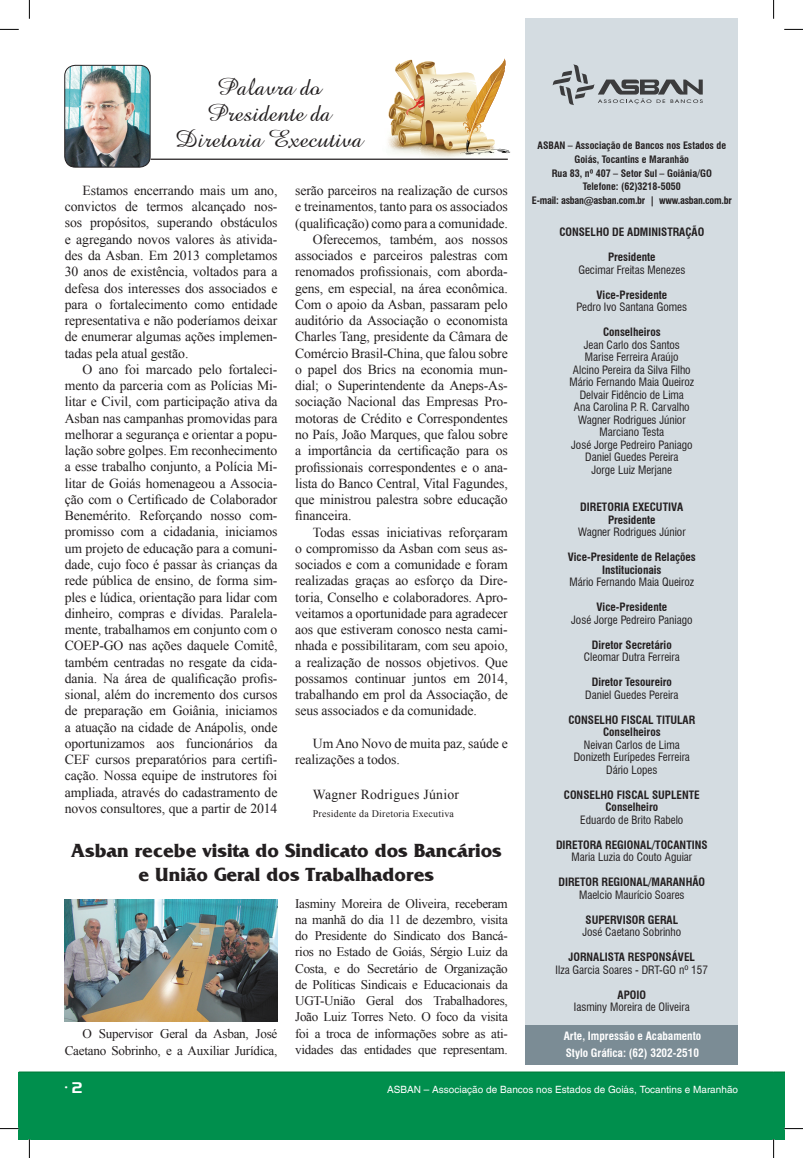
<style>
.page{position:relative;width:803px;height:1158px;background:#fff}
.page>*{position:absolute;margin:0;border:0;box-sizing:border-box;transform-origin:0 0}
.t1{font:25px/26.2px "Amazone BT";color:#231f20;text-align:center}
.t2{font:700 20px/24px "France";color:#231f20;text-align:center}
.t3{font:15px "Aero Regular SWFTE";color:#fff}
.t4{font:13.75px/16.2px "Times New Roman";letter-spacing:-.01em;color:#231f20;text-align:justify}
.t5{font:13.75px "Times New Roman";letter-spacing:.02em;color:#231f20}
.t6{font:13.12px/16.2px "Times New Roman";letter-spacing:-.02em;color:#231f20;text-align:right}
.t7{font:condensed 11.25px/12.5px "Swiss 721 BT";color:#231f20;text-align:center}
.t8{font:700 condensed 11.25px/12.5px "Swiss 721 BT";color:#231f20;text-align:center}
.t9{font:700 condensed 11.25px/16.2px "Swiss 721 BT";color:#fff}
.t10{font:700 condensed 10px/13.8px "Swiss 721 BT";color:#231f20;text-align:center}
.t11{font:10px "Switzerland Plain";color:#fff}
.t12{font:10px "Times New Roman";letter-spacing:.02em;color:#231f20}
</style>
<div class="page">
<div style="left:19px;top:1071px;width:764px;height:67px;background:#008f4d"></div>
<div style="left:766px;top:1071px;width:18px;height:67px;background:#008f4d"></div>
<hr style="left:19px;top:1071px;width:754px;height:1px;background:#007e3d">
<div style="left:525px;top:19px;width:213px;height:1045px;background:#d4dce1"></div>
<div style="left:525px;top:1025px;width:213px;height:39px;background:#7b8c95"></div>
<svg style="left:388px;top:58px;width:123px;height:100px"></svg>
<svg style="left:552px;top:64px;width:151px;height:41px"></svg>
<hr style="left:151px;top:158px;width:357px;height:2px;background:#231f20">
<img style="left:65px;top:65px;width:85px;height:102px">
<div style="left:64px;top:65px;width:87px;height:102px;border:1px solid #231f20;border-radius:11px"></div>
<img style="left:64px;top:899px;width:213px;height:121px">
<svg style="left:0;top:29px;width:19px;height:1px"></svg>
<svg style="left:784px;top:29px;width:19px;height:1px"></svg>
<svg style="left:0;top:1127px;width:19px;height:2px"></svg>
<svg style="left:784px;top:1127px;width:19px;height:2px"></svg>
<svg style="left:29px;top:0;width:1px;height:19px"></svg>
<svg style="left:29px;top:1138px;width:1px;height:19px"></svg>
<svg style="left:773px;top:0;width:1px;height:19px"></svg>
<svg style="left:773px;top:1138px;width:1px;height:19px"></svg>
<h1 class="t1" style="left:175px;top:74px;width:189px">Palavra do<br>Presidente da<br>Diretoria Executiva</h1>
<p class="t4" style="left:65px;top:182px;width:214px;text-indent:18px">Estamos encerrando mais um ano, convictos de termos alcançado nos&shy;sos propósitos, superando obstáculos e agregando novos valores às ativida&shy;des da Asban. Em 2013 completamos 30 anos de existência, voltados para a defesa dos interesses dos associados e para o fortalecimento como entidade representativa e não poderíamos deixar de enumerar algumas ações implemen&shy;tadas pela atual gestão.</p>
<p class="t4" style="left:65px;top:361px;width:214px;text-indent:18px">O ano foi marcado pelo fortaleci&shy;mento da parceria com as Polícias Mi&shy;litar e Civil, com participação ativa da Asban nas campanhas promovidas para melhorar a segurança e orientar a popu&shy;lação sobre golpes. Em reconhecimento a esse trabalho conjunto, a Polícia Mi&shy;litar de Goiás homenageou a Associa&shy;ção com o Certificado de Colaborador Benemérito. Reforçando nosso com&shy;promisso com a cidadania, iniciamos um projeto de educação para a comuni&shy;dade, cujo foco é passar às crianças da rede pública de ensino, de forma sim&shy;ples e lúdica, orientação para lidar com dinheiro, compras e dívidas. Paralela&shy;mente, trabalhamos em conjunto com o COEP-GO nas ações daquele Comitê, também centradas no resgate da cida&shy;dania. Na área de qualificação profis&shy;sional, além do incremento dos cursos de preparação em Goiânia, iniciamos a atuação na cidade de Anápolis, onde oportunizamos aos funcionários da CEF cursos preparatórios para certifi&shy;cação. Nossa equipe de instrutores foi ampliada, através do cadastramento de novos consultores, que a partir de 2014</p>
<p class="t4" style="left:295px;top:182px;width:214px">serão parceiros na realização de cursos</p>
<p class="t4" style="left:295px;top:198px;width:214px">e treinamentos, tanto para os associados</p>
<p class="t4" style="left:295px;top:214px;width:214px">(qualificação) como para a comunidade.</p>
<p class="t4" style="left:313px;top:231px;width:196px">Oferecemos, também, aos nossos</p>
<p class="t4" style="left:295px;top:247px;width:214px">associados e parceiros palestras com</p>
<p class="t4" style="left:295px;top:263px;width:214px">renomados profissionais, com aborda-</p>
<p class="t4" style="left:295px;top:279px;width:214px">gens, em especial, na área econômica.</p>
<p class="t4" style="left:295px;top:296px;width:214px">Com o apoio da Asban, passaram pelo</p>
<p class="t4" style="left:295px;top:312px;width:214px">auditório da Associação o economista</p>
<p class="t4" style="left:295px;top:328px;width:214px">Charles Tang, presidente da Câmara de</p>
<p class="t4" style="left:295px;top:345px;width:214px">Comércio Brasil-China, que falou sobre</p>
<p class="t4" style="left:295px;top:361px;width:214px">o papel dos Brics na economia mun-</p>
<p class="t4" style="left:295px;top:377px;width:214px">dial; o Superintendente da Aneps-As-</p>
<p class="t4" style="left:295px;top:393px;width:214px">sociação Nacional das Empresas Pro-</p>
<p class="t4" style="left:295px;top:410px;width:214px">motoras de Crédito e Correspondentes</p>
<p class="t4" style="left:295px;top:426px;width:214px">no País, João Marques, que falou sobre</p>
<p class="t4" style="left:295px;top:442px;width:214px">a importância da certificação para os</p>
<p class="t4" style="left:295px;top:458px;width:214px">profissionais correspondentes e o ana-</p>
<p class="t4" style="left:295px;top:475px;width:214px">lista do Banco Central, Vital Fagundes,</p>
<p class="t4" style="left:295px;top:491px;width:214px">que ministrou palestra sobre educação</p>
<p class="t4" style="left:295px;top:507px;width:58px">financeira.</p>
<p class="t4" style="left:313px;top:523px;width:196px">Todas essas iniciativas reforçaram</p>
<p class="t4" style="left:295px;top:540px;width:214px">o compromisso da Asban com seus as-</p>
<p class="t4" style="left:295px;top:556px;width:214px">sociados e com a comunidade e foram</p>
<p class="t4" style="left:295px;top:572px;width:214px">realizadas graças ao esforço da Dire-</p>
<p class="t4" style="left:295px;top:588px;width:214px">toria, Conselho e colaboradores. Apro-</p>
<p class="t4" style="left:295px;top:605px;width:214px">veitamos a oportunidade para agradecer</p>
<p class="t4" style="left:295px;top:621px;width:214px">aos que estiveram conosco nesta cami-</p>
<p class="t4" style="left:295px;top:637px;width:214px">nhada e possibilitaram, com seu apoio,</p>
<p class="t4" style="left:295px;top:653px;width:214px">a realização de nossos objetivos. Que</p>
<p class="t4" style="left:295px;top:670px;width:214px">possamos continuar juntos em 2014,</p>
<p class="t4" style="left:295px;top:686px;width:214px">trabalhando em prol da Associação, de</p>
<p class="t4" style="left:295px;top:702px;width:183px">seus associados e da comunidade.</p>
<p class="t4" style="left:295px;top:735px;width:214px;text-indent:18px">Um Ano Novo de muita paz, saúde e realizações a todos.</p>
<p class="t5" style="left:313px;top:785px;width:148px">Wagner Rodrigues Júnior</p>
<p class="t12" style="left:313px;top:806px;width:143px">Presidente da Diretoria Executiva</p>
<h2 class="t2" style="left:71px;top:837px;width:433px">Asban recebe visita do Sindicato dos Bancários e União Geral dos Trabalhadores</h2>
<p class="t6" style="left:295px;top:894px;width:214px;text-align:justify">Iasminy Moreira de Oliveira, receberam na manhã do dia 11 de dezembro, visita do Presidente do Sindicato dos Bancá&shy;rios no Estado de Goiás, Sérgio Luiz da Costa, e do Secretário de Organização de Políticas Sindicais e Educacionais da UGT-União Geral dos Trabalhadores, João Luiz Torres Neto. O foco da visita foi a troca de informações sobre as ati&shy;vidades das entidades que representam.</p>
<p class="t6" style="left:65px;top:1025px;width:214px">O Supervisor Geral da Asban, José<br>Caetano Sobrinho, e a Auxiliar Jurídica,</p>
<p class="t10" style="left:532px;top:138px;width:201px">ASBAN – Associação de Bancos nos Estados de Goiás, Tocantins e Maranhão<br>Rua 83, nº 407 – Setor Sul – Goiânia/GO<br>Telefone: (62)3218-5050<br>E-mail: asban@asban.com.br | www.asban.com.br</p>
<p class="t8" style="left:559px;top:226px;width:147px">CONSELHO DE ADMINISTRAÇÃO</p>
<p class="t8" style="left:608px;top:251px;width:49px">Presidente</p>
<p class="t7" style="left:578px;top:263px;width:109px">Gecimar Freitas Menezes</p>
<p class="t8" style="left:596px;top:288px;width:72px">Vice-Presidente</p>
<p class="t7" style="left:576px;top:300px;width:112px">Pedro Ivo Santana Gomes</p>
<p class="t8" style="left:603px;top:326px;width:59px">Conselheiros</p>
<p class="t7" style="left:569px;top:338px;width:126px">Jean Carlo dos Santos<br>Marise Ferreira Araújo<br>Alcino Pereira da Silva Filho<br>Mário Fernando Maia Queiroz<br>Delvair Fidêncio de Lima<br>Ana Carolina P. R. Carvalho<br>Wagner Rodrigues Júnior<br>Marciano Testa<br>José Jorge Pedreiro Paniago<br>Daniel Guedes Pereira<br>Jorge Luiz Merjane</p>
<p class="t8" style="left:580px;top:500px;width:105px">DIRETORIA EXECUTIVA<br>Presidente</p>
<p class="t7" style="left:578px;top:525px;width:109px">Wagner Rodrigues Júnior</p>
<p class="t8" style="left:568px;top:550px;width:130px">Vice-Presidente de Relações<br>Institucionais</p>
<p class="t7" style="left:569px;top:575px;width:126px">Mário Fernando Maia Queiroz</p>
<p class="t8" style="left:596px;top:600px;width:72px">Vice-Presidente</p>
<p class="t7" style="left:571px;top:613px;width:123px">José Jorge Pedreiro Paniago</p>
<p class="t8" style="left:592px;top:638px;width:81px">Diretor Secretário</p>
<p class="t7" style="left:584px;top:650px;width:97px">Cleomar Dutra Ferreira</p>
<p class="t8" style="left:592px;top:675px;width:82px">Diretor Tesoureiro</p>
<p class="t7" style="left:585px;top:688px;width:95px">Daniel Guedes Pereira</p>
<p class="t8" style="left:568px;top:713px;width:128px">CONSELHO FISCAL TITULAR<br>Conselheiros</p>
<p class="t7" style="left:574px;top:738px;width:118px">Neivan Carlos de Lima<br>Donizeth Eurípedes Ferreira<br>Dário Lopes</p>
<p class="t8" style="left:564px;top:788px;width:137px">CONSELHO FISCAL SUPLENTE<br>Conselheiro</p>
<p class="t7" style="left:580px;top:813px;width:105px">Eduardo de Brito Rabelo</p>
<p class="t8" style="left:556px;top:838px;width:153px">DIRETORA REGIONAL/TOCANTINS</p>
<p class="t7" style="left:571px;top:850px;width:122px">Maria Luzia do Couto Aguiar</p>
<p class="t8" style="left:558px;top:875px;width:148px">DIRETOR REGIONAL/MARANHÃO</p>
<p class="t7" style="left:579px;top:888px;width:107px">Maelcio Maurício Soares</p>
<p class="t8" style="left:585px;top:913px;width:94px">SUPERVISOR GERAL</p>
<p class="t7" style="left:582px;top:925px;width:100px">José Caetano Sobrinho</p>
<p class="t8" style="left:568px;top:950px;width:128px">JORNALISTA RESPONSÁVEL</p>
<p class="t7" style="left:556px;top:963px;width:154px">Ilza Garcia Soares - DRT-GO nº 157</p>
<p class="t8" style="left:617px;top:988px;width:30px">APOIO</p>
<p class="t7" style="left:574px;top:1000px;width:117px">Iasminy Moreira de Oliveira</p>
<p class="t9" style="left:564px;top:1028px;width:139px">Arte, Impressão e Acabamento<br>Stylo Gráfica: (62) 3202-2510</p>
<p class="t3" style="left:65px;top:1077px;width:19px">• 2</p>
<p class="t11" style="left:387px;top:1082px;width:352px">ASBAN – Associação de Bancos nos Estados de Goiás, Tocantins e Maranhão</p>
</div>
